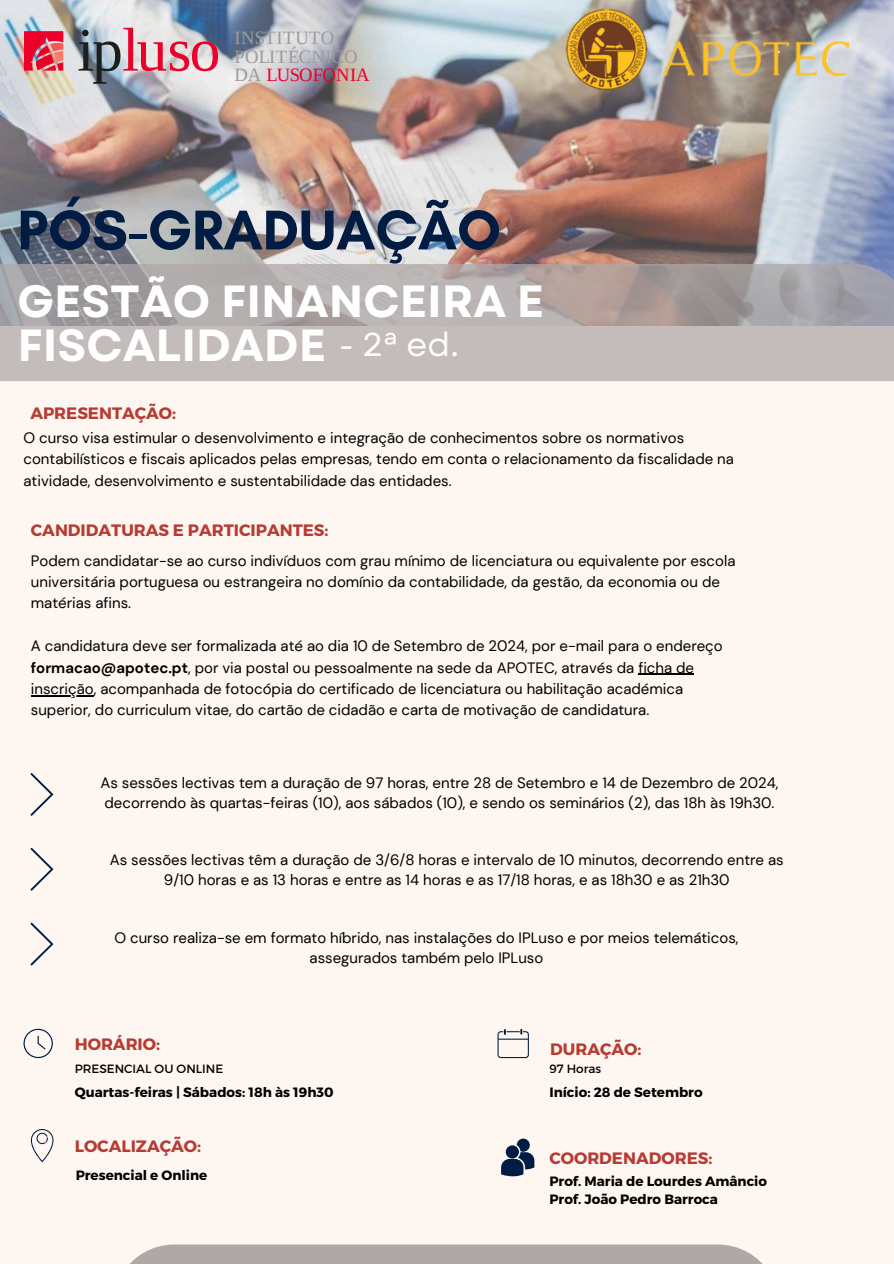
<style>
.page{position:relative;width:894px;height:1264px;background:#fff}
.page>*{position:absolute;margin:0;border:0;box-sizing:border-box;transform-origin:0 0}
.t1{font:61.8px "Liberation Serif";letter-spacing:-.03em;color:#eb0029}
.t2{font:700 57px "Glacial Indifference";color:#001c42}
.t3{font:700 45px/43.8px "Garet";color:#fff}
.t4{font:33px "Garet";color:#fff}
.t5{font:18.75px/18.6px "Liberation Serif";letter-spacing:.01em;color:#9c9b9b}
.t6{font:700 16.5px "Montserrat";color:#b63c33}
.t7{font:15px/21.3px "DM Sans";color:#000}
.t8{font:700 13.5px/18px "Montserrat";color:#000}
.t9{font:12px "Montserrat";color:#000}
.s1{color:#1d1d1b}
.s2{color:#eb0029}
.s3{font-weight:700}
</style>
<div class="page">
<div style="left:0;top:0;width:893px;height:1263px;background:#fdf6f1"></div>
<img style="left:0;top:0;width:893px;height:264px">
<svg style="left:0;top:264px;width:893px;height:117px;background:#b6afaf"></svg>
<img style="left:549px;top:5px;width:330px;height:99px">
<svg style="left:24px;top:31px;width:39px;height:40px;background:#e6364f"></svg>
<hr style="left:638px;top:673px;width:56px;height:1px;background:#000">
<hr style="left:31px;top:695px;width:63px;height:1px;background:#000">
<svg style="left:30px;top:773px;width:23px;height:43px"></svg>
<svg style="left:30px;top:848px;width:23px;height:42px"></svg>
<svg style="left:30px;top:923px;width:23px;height:42px"></svg>
<svg style="left:24px;top:1028px;width:29px;height:30px"></svg>
<svg style="left:497px;top:1028px;width:31px;height:30px"></svg>
<svg style="left:31px;top:1129px;width:22px;height:33px"></svg>
<svg style="left:501px;top:1138px;width:33px;height:38px"></svg>
<svg style="left:131px;top:1244px;width:631px;height:19px;background:#b4adad"></svg>
<h1 class="t1" style="left:77px;top:16px;width:145px"><span class="s1">ip</span>luso</h1>
<p class="t5" style="left:234px;top:28px;width:136px">INSTITUTO<br>POLITÉCNICO<br>DA <span class="s2">LUSOFONIA</span></p>
<h4 class="t2" style="left:17px;top:195px;width:485px">PÓS-GRADUAÇÃO</h4>
<h2 class="t3" style="left:17px;top:279px;width:528px">GESTÃO FINANCEIRA E<br>FISCALIDADE</h2>
<p class="t4" style="left:338px;top:320px;width:122px">- 2ª ed.</p>
<h5 class="t6" style="left:30px;top:403px;width:147px">APRESENTAÇÃO:</h5>
<p class="t7" style="left:24px;top:427px;width:711px">O curso visa estimular o desenvolvimento e integração de conhecimentos sobre os normativos contabilísticos e fiscais aplicados pelas empresas, tendo em conta o relacionamento da fiscalidade na atividade, desenvolvimento e sustentabilidade das entidades.</p>
<h3 class="t6" style="left:31px;top:519px;width:299px">CANDIDATURAS E PARTICIPANTES:</h3>
<p class="t7" style="left:31px;top:550px;width:706px">Podem candidatar-se ao curso indivíduos com grau mínimo de licenciatura ou equivalente por escola universitária portuguesa ou estrangeira no domínio da contabilidade, da gestão, da economia ou de matérias afins.</p>
<h1 class="t7" style="left:31px;top:635px;width:693px">A candidatura deve ser formalizada até ao dia 10 de Setembro de 2024, por e-mail para o endereço <span class="s3">formacao@apotec.pt</span>, por via postal ou pessoalmente na sede da APOTEC, através da ficha de</h1>
<p class="t7" style="left:31px;top:678px;width:653px">inscrição, acompanhada de fotocópia do certificado de licenciatura ou habilitação académica superior, do curriculum vitae, do cartão de cidadão e carta de motivação de candidatura.</p>
<h4 class="t7" style="left:100px;top:772px;width:679px;line-height:20.2px">As sessões lectivas tem a duração de 97 horas, entre 28 de Setembro e 14 de Dezembro de 2024, decorrendo às quartas-feiras (10), aos sábados (10), e sendo os seminários (2), das 18h às 19h30.</h4>
<h5 class="t7" style="left:110px;top:849px;width:675px;line-height:20.2px;text-align:center">As sessões lectivas têm a duração de 3/6/8 horas e intervalo de 10 minutos, decorrendo entre as<br>9/10 horas e as 13 horas e entre as 14 horas e as 17/18 horas, e as 18h30 e as 21h30</h5>
<h5 class="t7" style="left:114px;top:927px;width:625px;line-height:20.2px;text-align:center">O curso realiza-se em formato híbrido, nas instalações do IPLuso e por meios telemáticos, assegurados também pelo IPLuso</h5>
<p class="t6" style="left:75px;top:1033px;width:87px">HORÁRIO:</p>
<h5 class="t9" style="left:75px;top:1060px;width:150px">PRESENCIAL OU ONLINE</h5>
<p class="t8" style="left:75px;top:1082px;width:260px">Quartas-feiras | Sábados: 18h às 19h30</p>
<p class="t6" style="left:75px;top:1135px;width:128px">LOCALIZAÇÃO:</p>
<h4 class="t8" style="left:76px;top:1165px;width:133px">Presencial e Online</h4>
<h5 class="t6" style="left:550px;top:1038px;width:93px">DURAÇÃO:</h5>
<p class="t9" style="left:549px;top:1060px;width:53px">97 Horas</p>
<h5 class="t8" style="left:549px;top:1082px;width:155px">Início: 28 de Setembro</h5>
<p class="t6" style="left:549px;top:1146px;width:164px">COORDENADORES:</p>
<h6 class="t8" style="left:549px;top:1171px;width:219px">Prof. Maria de Lourdes Amâncio<br>Prof. João Pedro Barroca</h6>
</div>
